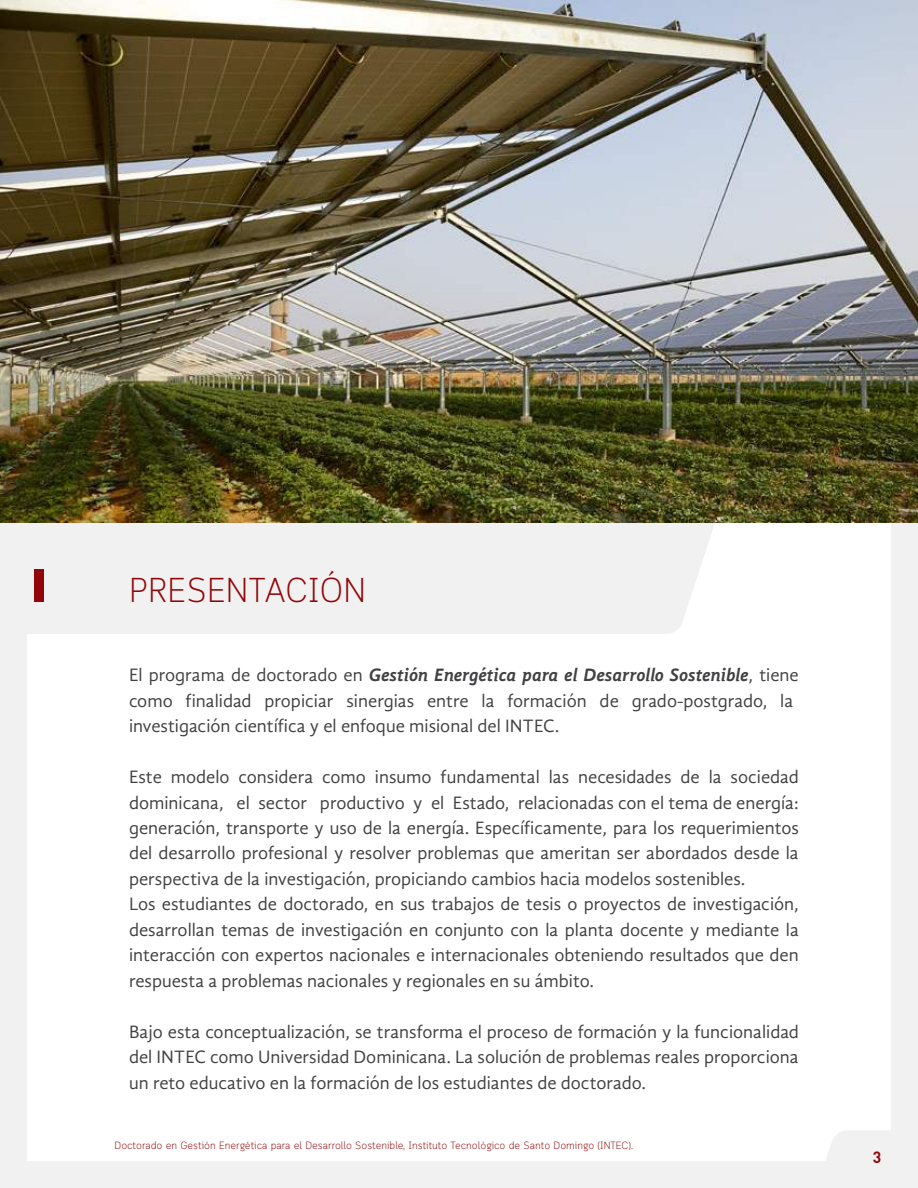
<style>
.page{position:relative;width:918px;height:1188px;background:#f1f1f2}
.page>*{position:absolute;margin:0;border:0;box-sizing:border-box;transform-origin:0 0}
.t1{font:300 34.5px "Cloud";color:#920609}
.t2{font:18.45px/25.5px "Gandhi Sans";color:#414042}
.t3{font:16.05px "DIN Bold";color:#920609}
.t4{font:300 10.5px "Cloud";color:#920609}
.s1{font-weight:700;font-style:italic}
</style>
<div class="page">
<div style="left:27px;top:27px;width:864px;height:1134px;background:#fff"></div>
<div style="left:0;top:522px;width:715px;height:112px;background:#f1f1f2"></div>
<div style="left:35px;top:569px;width:9px;height:33px;background:#920609"></div>
<img style="left:0;top:0;width:918px;height:522px">
<svg style="left:826px;top:1131px;width:65px;height:30px"></svg>
<h1 class="t1" style="left:129px;top:570px;width:239px">PRESENTACIÓN</h1>
<p class="t2" style="left:129px;top:662px;width:671px">El programa de doctorado en <span class="s1">Gestión Energética para el Desarrollo Sostenible</span>, tiene como finalidad propiciar sinergias entre la formación de grado-postgrado, la investigación científica y el enfoque misional del INTEC.</p>
<p class="t2" style="left:129px;top:764px;width:671px">Este modelo considera como insumo fundamental las necesidades de la sociedad dominicana, el sector productivo y el Estado, relacionadas con el tema de energía: generación, transporte y uso de la energía. Específicamente, para los requerimientos del desarrollo profesional y resolver problemas que ameritan ser abordados desde la perspectiva de la investigación, propiciando cambios hacia modelos sostenibles.<br>Los estudiantes de doctorado, en sus trabajos de tesis o proyectos de investigación, desarrollan temas de investigación en conjunto con la planta docente y mediante la interacción con expertos nacionales e internacionales obteniendo resultados que den respuesta a problemas nacionales y regionales en su ámbito.</p>
<p class="t2" style="left:129px;top:1019px;width:671px;text-align:justify">Bajo esta conceptualización, se transforma el proceso de formación y la funcionalidad del INTEC como Universidad Dominicana. La solución de problemas reales proporciona un reto educativo en la formación de los estudiantes de doctorado.</p>
<p class="t4" style="left:114px;top:1139px;width:520px">Doctorado en Gestión Energética para el Desarrollo Sostenible, Instituto Tecnológico de Santo Domingo (INTEC).</p>
<p class="t3" style="left:873px;top:1146px;width:10px">3</p>
</div>
